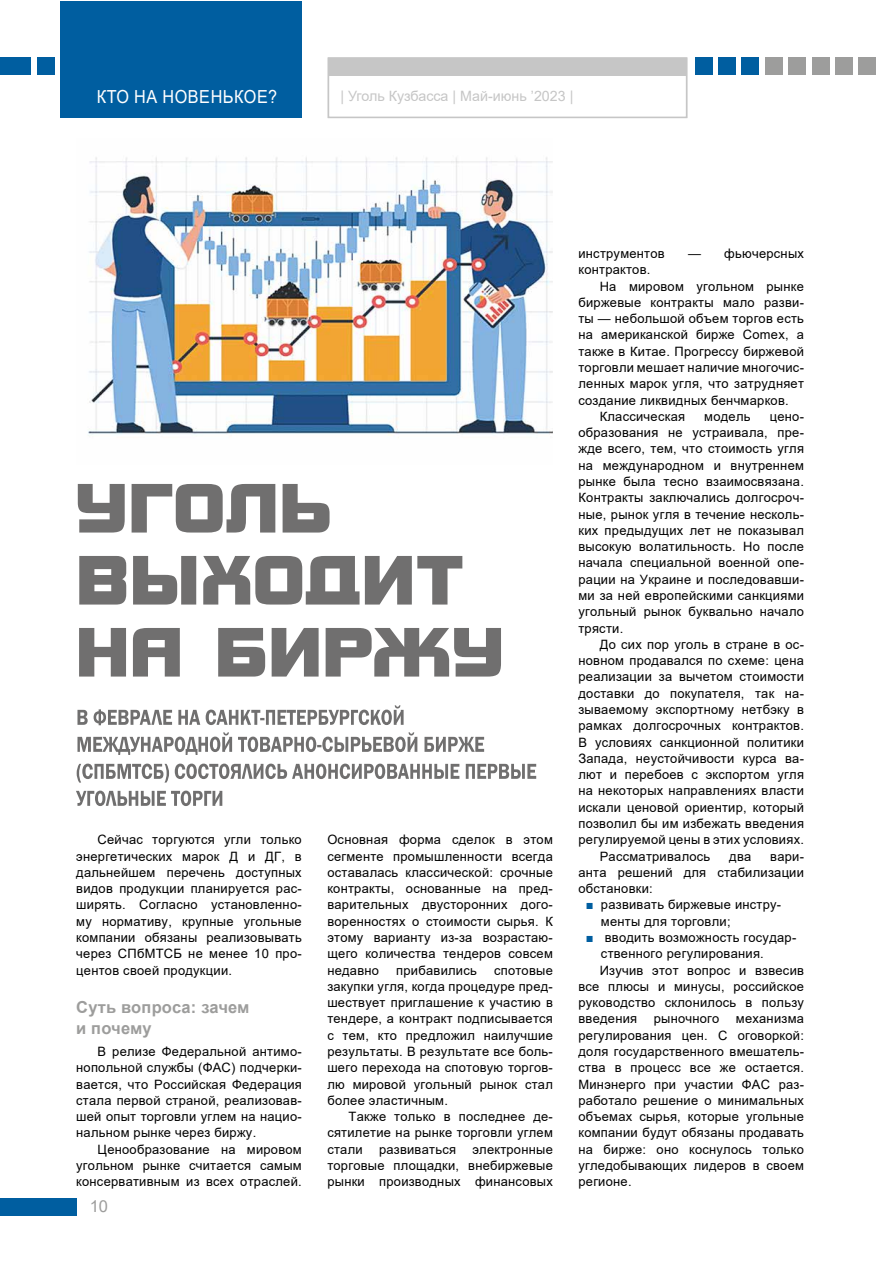
<style>
.page{position:relative;width:881px;height:1263px;background:#fff}
.page>*{position:absolute;margin:0;border:0;box-sizing:border-box;transform-origin:0 0}
.t1{font:18px "Arial";letter-spacing:.035em;color:#fff;scale:.9 1}
.t2{font:700 16.5px/21px "Arial";letter-spacing:.01em;color:#9d9d9c}
.t3{font:16.5px "Arial";color:#9d9d9c}
.t4{font:15px "Franklin Gothic";color:#c6c6c6}
.t5{font:14.25px "Arial";color:#c6c6c6}
.t6{font:12.9px/16.4px "Arial";letter-spacing:.02em;color:#000;text-align:justify}
.s1{font-family:"Franklin Gothic";color:#005ea0}
</style>
<div class="page">
<div style="left:858px;top:58px;width:17px;height:17px;background:#9d9d9c"></div>
<div style="left:835px;top:58px;width:17px;height:17px;background:#9d9d9c"></div>
<div style="left:811px;top:58px;width:17px;height:17px;background:#9d9d9c"></div>
<div style="left:788px;top:58px;width:17px;height:17px;background:#9d9d9c"></div>
<div style="left:765px;top:58px;width:17px;height:17px;background:#9d9d9c"></div>
<div style="left:327px;top:57px;width:360px;height:61px;background:#fff;border:2px solid #c6c6c6"></div>
<div style="left:327px;top:59px;width:359px;height:17px;background:#c6c6c6"></div>
<div style="left:0;top:1198px;width:77px;height:17px;background:#005ea0"></div>
<div style="left:741px;top:58px;width:17px;height:17px;background:#005ea0"></div>
<div style="left:718px;top:58px;width:17px;height:17px;background:#005ea0"></div>
<div style="left:694px;top:58px;width:17px;height:17px;background:#005ea0"></div>
<div style="left:37px;top:58px;width:17px;height:17px;background:#005ea0"></div>
<div style="left:0;top:58px;width:30px;height:17px;background:#005ea0"></div>
<div style="left:60px;top:1px;width:242px;height:116px;background:#005ea0"></div>
<svg style="left:76px;top:791px;width:146px;height:15px"></svg>
<svg style="left:77px;top:764px;width:459px;height:18px"></svg>
<svg style="left:77px;top:732px;width:407px;height:23px"></svg>
<svg style="left:77px;top:705px;width:326px;height:20px"></svg>
<svg style="left:79px;top:628px;width:422px;height:48px"></svg>
<svg style="left:79px;top:556px;width:383px;height:48px"></svg>
<svg style="left:78px;top:484px;width:251px;height:48px"></svg>
<img style="left:88px;top:157px;width:464px;height:281px">
<h1 class="t1" style="left:97px;top:84px;width:202px">КТО НА НОВЕНЬКОЕ?</h1>
<p class="t4" style="left:340px;top:87px;width:256px">| Уголь Кузбасса | Июль-август ’2018 |</p>
<p class="t5" style="left:340px;top:86px;width:234px">| Уголь Кузбасса | Май-июнь ’2023 |</p>
<p class="t6" style="left:76px;top:831px;width:227px;text-indent:21px">Сейчас торгуются угли только энергетических марок Д и ДГ, в дальнейшем перечень доступных видов продукции планируется рас&shy;ширять. Согласно установленно&shy;му нормативу, крупные угольные компании обязаны реализовывать через СПбМТСБ не менее 10 про&shy;центов своей продукции.</p>
<p class="t2" style="left:76px;top:996px;width:175px">Суть вопроса: зачем и почему</p>
<p class="t6" style="left:76px;top:1043px;width:227px;text-indent:21px">В релизе Федеральной антимо&shy;нопольной службы (ФАС) подчерки&shy;вается, что Российская Федерация стала первой страной, реализовав&shy;шей опыт торговли углем на нацио&shy;нальном рынке через биржу.</p>
<p class="t6" style="left:76px;top:1141px;width:227px;text-indent:21px">Ценообразование на мировом угольном рынке считается самым консервативным из всех отраслей.</p>
<p class="t3" style="left:90px;top:1195px;width:20px">10</p>
<p class="t6" style="left:327px;top:831px;width:227px">Основная форма сделок в этом сегменте промышленности всегда оставалась классической: срочные контракты, основанные на пред&shy;варительных двусторонних дого&shy;воренностях о стоимости сырья. К этому варианту из-за возрастаю&shy;щего количества тендеров совсем недавно</p>
<p class="t6" style="left:396px;top:962px;width:82px">прибавились</p>
<p class="t6" style="left:327px;top:962px;width:227px;text-indent:167px">спотовые закупки угля, когда процедуре пред&shy;шествует приглашение к участию в тендере, а контракт подписывается с тем, кто предложил наилучшие результаты. В результате все боль&shy;шего перехода на спотовую торгов&shy;лю мировой угольный рынок стал более эластичным.</p>
<p class="t6" style="left:327px;top:1108px;width:227px;text-indent:21px">Также только в последнее де&shy;сятилетие на рынке торговли углем стали</p>
<p class="t6" style="left:327px;top:1141px;width:227px;text-indent:145px">электронные торговые площадки, внебиржевые рынки производных финансовых</p>
<p class="t6" style="left:379px;top:1141px;width:78px">развиваться</p>
<p class="t6" style="left:578px;top:245px;width:88px">инструментов</p>
<p class="t6" style="left:687px;top:245px;width:117px">— фьючерсных</p>
<p class="t6" style="left:578px;top:261px;width:73px">контрактов.</p>
<p class="t6" style="left:599px;top:278px;width:206px">На мировом угольном рынке</p>
<p class="t6" style="left:578px;top:294px;width:227px">биржевые контракты мало разви-</p>
<p class="t6" style="left:578px;top:310px;width:227px">ты — небольшой объем торгов есть</p>
<p class="t6" style="left:578px;top:327px;width:227px">на американской бирже Comex, а</p>
<p class="t6" style="left:578px;top:343px;width:227px">также в Китае. Прогрессу биржевой</p>
<p class="t6" style="left:578px;top:359px;width:227px">торговли мешает наличие многочис-</p>
<p class="t6" style="left:578px;top:375px;width:227px">ленных марок угля, что затрудняет</p>
<p class="t6" style="left:578px;top:392px;width:212px">создание ликвидных бенчмарков.</p>
<p class="t6" style="left:599px;top:408px;width:87px">Классическая</p>
<p class="t6" style="left:704px;top:408px;width:48px">модель</p>
<p class="t6" style="left:578px;top:408px;width:227px;text-indent:191px">цено&shy;образования не устраивала, пре&shy;жде всего, тем, что стоимость угля на международном и внутреннем рынке была тесно взаимосвязана.<br>Контракты заключались долгосроч&shy;ные, рынок угля в течение несколь&shy;ких предыдущих лет не показывал высокую волатильность. Но после начала специальной военной опе&shy;рации на Украине и последовавши&shy;ми за ней европейскими санкциями угольный рынок буквально начало трясти.</p>
<p class="t6" style="left:599px;top:636px;width:206px">До сих пор уголь в стране в ос-</p>
<p class="t6" style="left:578px;top:652px;width:227px">новном продавался по схеме: цена</p>
<p class="t6" style="left:578px;top:669px;width:227px">реализации за вычетом стоимости</p>
<p class="t6" style="left:578px;top:685px;width:227px">доставки до покупателя, так на-</p>
<p class="t6" style="left:578px;top:701px;width:227px">зываемому экспортному нетбэку в</p>
<p class="t6" style="left:578px;top:717px;width:227px">рамках долгосрочных контрактов.</p>
<p class="t6" style="left:578px;top:734px;width:227px">В условиях санкционной политики</p>
<p class="t6" style="left:578px;top:750px;width:227px">Запада, неустойчивости курса ва-</p>
<p class="t6" style="left:578px;top:766px;width:227px">лют и перебоев с экспортом угля</p>
<p class="t6" style="left:578px;top:783px;width:227px">на некоторых направлениях власти</p>
<p class="t6" style="left:578px;top:799px;width:227px">искали ценовой ориентир, который</p>
<p class="t6" style="left:578px;top:815px;width:227px">позволил бы им избежать введения</p>
<p class="t6" style="left:578px;top:831px;width:227px">регулируемой цены в этих условиях.</p>
<p class="t6" style="left:599px;top:848px;width:112px">Рассматривалось</p>
<p class="t6" style="left:729px;top:848px;width:24px">два</p>
<p class="t6" style="left:578px;top:848px;width:227px;text-indent:192px">вари&shy;анта решений для стабилизации обстановки:</p>
<p class="t6" style="left:600px;top:897px;width:182px;text-indent:-15px"><span class="s1">■</span> развивать биржевые инстру&shy;менты для торговли;</p>
<p class="t6" style="left:585px;top:929px;width:212px"><span class="s1">■</span> вводить возможность государ-</p>
<p class="t6" style="left:600px;top:945px;width:164px">ственного регулирования.</p>
<p class="t6" style="left:599px;top:962px;width:206px">Изучив этот вопрос и взвесив</p>
<p class="t6" style="left:578px;top:978px;width:227px">все плюсы и минусы, российское</p>
<p class="t6" style="left:578px;top:994px;width:227px">руководство склонилось в пользу</p>
<p class="t6" style="left:578px;top:1011px;width:60px">введения</p>
<p class="t6" style="left:653px;top:1011px;width:67px">рыночного</p>
<p class="t6" style="left:578px;top:1011px;width:227px;text-indent:157px">механизма регулирования цен. С оговоркой: доля государственного вмешатель&shy;ства в процесс все же остается.<br>Минэнерго при участии ФАС раз&shy;работало решение о минимальных объемах сырья, которые угольные компании будут обязаны продавать на бирже: оно коснулось только угледобывающих лидеров в своем регионе.</p>
</div>
